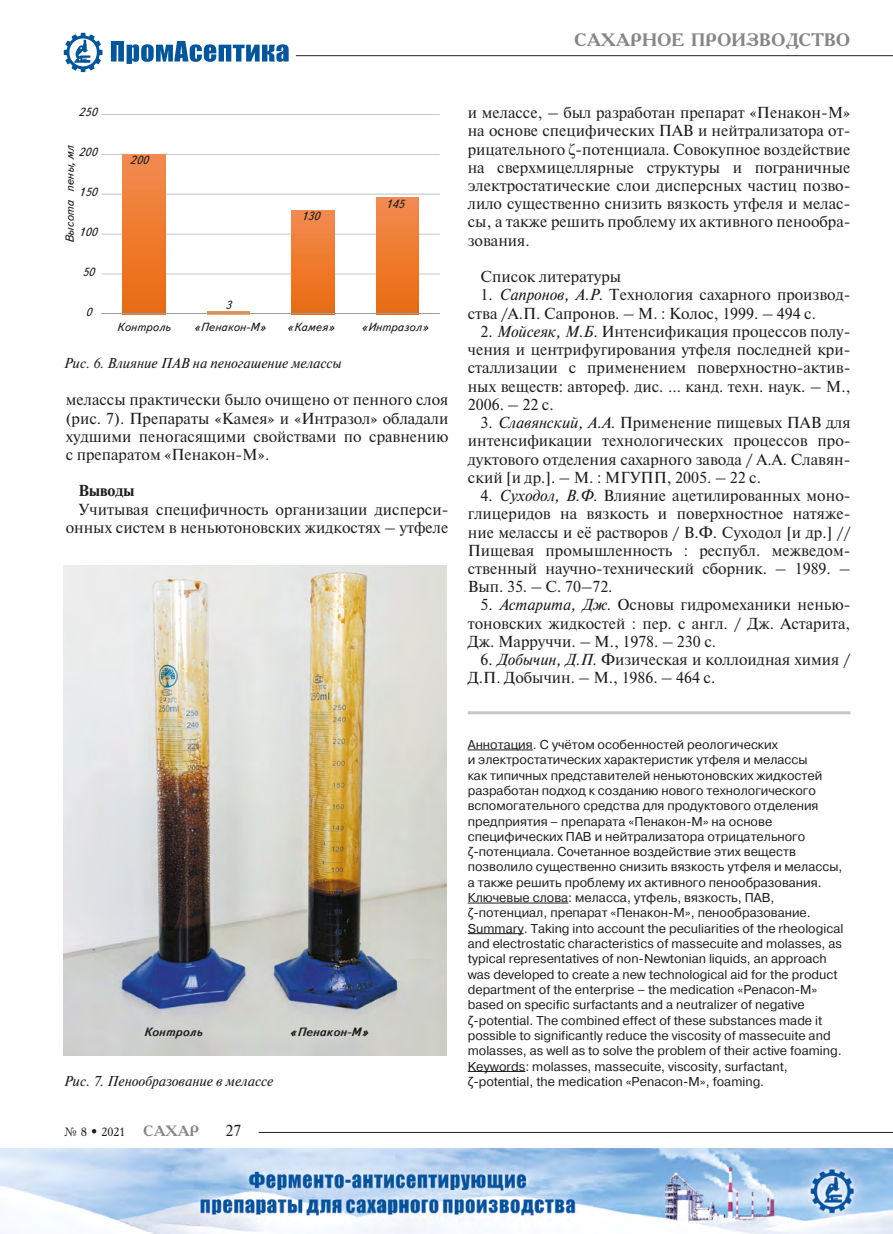
<style>
.page{position:relative;width:893px;height:1234px;background:#fff}
.page>*{position:absolute;margin:0;border:0;box-sizing:border-box;transform-origin:0 0}
.t1{font:700 18px "Academy";color:#878787}
.t2{font:15px/18.1px "Newton C";color:#1d1d1b;text-align:justify}
.t3{font:700 15px "Newton C";color:#1d1d1b}
.t4{font:700 15px "Academy C";color:#878787}
.t5{font:italic 13.5px "Newton C";color:#1d1d1b}
.t6{font:12.75px/15.3px "Pragmatica C";color:#1d1d1b}
.t7{font:italic 700 12px "Text";color:#1d1d1b}
.t8{font:12px "Academy C";color:#1d1d1b}
.t9{font:italic 11.7px "Text Book C";color:#1d1d1b}
.s1{font-family:"Times New Roman";font-size:16.5px}
.s2{font-style:italic}
.s3{font-family:"Arial"}
</style>
<div class="page">
<hr style="left:259px;top:1131px;width:634px;height:1px;background:#1d1d1b">
<svg style="left:64px;top:33px;width:38px;height:39px"></svg>
<svg style="left:111px;top:41px;width:178px;height:23px"></svg>
<hr style="left:296px;top:55px;width:597px;height:1px;background:#1d1d1b">
<img style="left:0;top:1148px;width:893px;height:85px">
<hr style="left:102px;top:114px;width:338px;height:1px;background:#9d9d9c">
<hr style="left:102px;top:154px;width:338px;height:1px;background:#9d9d9c">
<hr style="left:102px;top:194px;width:338px;height:1px;background:#9d9d9c">
<hr style="left:102px;top:234px;width:338px;height:1px;background:#9d9d9c">
<hr style="left:102px;top:274px;width:338px;height:1px;background:#9d9d9c">
<img style="left:122px;top:154px;width:43px;height:159px">
<img style="left:207px;top:311px;width:43px;height:2px">
<img style="left:292px;top:210px;width:42px;height:103px">
<img style="left:376px;top:198px;width:43px;height:115px">
<hr style="left:102px;top:313px;width:338px;height:1px;background:#9d9d9c">
<img style="left:64px;top:565px;width:382px;height:490px">
<hr style="left:468px;top:749px;width:65px;height:1px;background:#1d1d1b">
<hr style="left:468px;top:902px;width:100px;height:1px;background:#1d1d1b">
<hr style="left:468px;top:933px;width:56px;height:1px;background:#1d1d1b">
<hr style="left:468px;top:1070px;width:57px;height:1px;background:#1d1d1b">
<hr style="left:468px;top:711px;width:382px;height:3px;background:#c6c6c6">
<p class="t1" style="left:574px;top:28px;width:278px">САХАРНОЕ ПРОИЗВОДСТВО</p>
<p class="t9" style="left:78px;top:106px;width:20px">250</p>
<p class="t9" style="left:63px;top:243px;width:100px;rotate:-90deg">Высота пены, мл</p>
<p class="t9" style="left:78px;top:146px;width:20px">200</p>
<p class="t9" style="left:78px;top:186px;width:20px">150</p>
<p class="t9" style="left:78px;top:225px;width:20px">100</p>
<p class="t9" style="left:82px;top:265px;width:14px">50</p>
<p class="t9" style="left:86px;top:305px;width:8px">0</p>
<p class="t9" style="left:130px;top:154px;width:20px">200</p>
<p class="t9" style="left:225px;top:298px;width:8px">3</p>
<p class="t9" style="left:301px;top:210px;width:20px">130</p>
<p class="t9" style="left:385px;top:198px;width:20px">145</p>
<p class="t9" style="left:193px;top:320px;width:74px">«Пенакон-М»</p>
<p class="t9" style="left:287px;top:320px;width:50px">«Камея»</p>
<p class="t9" style="left:361px;top:320px;width:70px">«Интразол»</p>
<p class="t5" style="left:64px;top:355px;width:279px">Рис. 6. Влияние ПАВ на пеногашение мелассы</p>
<p class="t9" style="left:117px;top:320px;width:55px">Контроль</p>
<p class="t2" style="left:66px;top:390px;width:384px">мелассы практически было очищено от пенного слоя (рис. 7). Препараты «Камея» и «Интразол» обладали худшими пеногасящими свойствами по сравнению с препаратом «Пенакон-М».</p>
<p class="t3" style="left:78px;top:482px;width:57px">Выводы</p>
<p class="t2" style="left:66px;top:500px;width:384px;text-align:right">Учитывая специфичность организации дисперси&shy;онных систем в неньютоновских жидкостях – утфеле</p>
<p class="t2" style="left:468px;top:103px;width:384px">и мелассе, – был разработан препарат «Пенакон-М» на основе специфических ПАВ и нейтрализатора от&shy;рицательного <span class="s1">ζ</span>-потенциала. Совокупное воздействие на сверхмицеллярные структуры и пограничные электростатические слои дисперсных частиц позво&shy;лило существенно снизить вязкость утфеля и мелас&shy;сы, а также решить проблему их активного пенообра&shy;зования.</p>
<p class="t2" style="left:481px;top:268px;width:142px">Список литературы</p>
<p class="t2" style="left:468px;top:286px;width:384px;text-indent:13px">1. <span class="s2">Сапронов, А.Р.</span> Технология сахарного производ&shy;ства /А.П. Сапронов. – М. : Колос, 1999. – 494 с.</p>
<p class="t2" style="left:468px;top:322px;width:384px;text-indent:13px">2. <span class="s2">Мойсеяк, М.Б.</span> Интенсификация процессов полу&shy;чения и центрифугирования утфеля последней кри&shy;сталлизации с применением поверхностно-актив&shy;ных веществ: автореф. дис. … канд. техн. наук. – М., 2006. – 22 с.</p>
<p class="t2" style="left:468px;top:413px;width:384px;text-indent:13px">3. <span class="s2">Славянский, А.А.</span> Применение пищевых ПАВ для интенсификации технологических процессов про&shy;дуктового отделения сахарного завода / А.А. Славян&shy;ский [и др.]. – М. : МГУПП, 2005. – 22 с.</p>
<p class="t2" style="left:468px;top:486px;width:384px;text-indent:13px">4. <span class="s2">Суходол, В.Ф.</span> Влияние ацетилированных моно&shy;глицеридов на вязкость и поверхностное натяже&shy;ние мелассы и её растворов / В.Ф. Суходол [и др.] // Пищевая промышленность : республ. межведом&shy;ственный научно-технический сборник. – 1989. – Вып. 35. – С. 70–72.</p>
<p class="t2" style="left:468px;top:596px;width:384px;text-indent:13px">5. <span class="s2">Астарита, Дж.</span> Основы гидромеханики ненью&shy;тоновских жидкостей : пер. с англ. / Дж. Астарита, Дж. Марруччи. <span class="s2">–</span> М., 1978. – 230 c.</p>
<p class="t2" style="left:468px;top:650px;width:384px;text-indent:13px">6. <span class="s2">Добычин, Д.П.</span> Физическая и коллоидная химия /<br>Д.П. Добычин. – М., 1986. – 464 с.</p>
<p class="t7" style="left:144px;top:1025px;width:60px">Контроль</p>
<p class="t7" style="left:289px;top:1025px;width:81px">«Пенакон-М»</p>
<p class="t6" style="left:468px;top:736px;width:377px">Аннотация. С учётом особенностей реологических<br>и электростатических характеристик утфеля и мелассы<br>как типичных представителей неньютоновских жидкостей разработан подход к созданию нового технологического вспомогательного средства для продуктового отделения предприятия – препарата «Пенакон-М» на основе специфических ПАВ и нейтрализатора отрицательного <span class="s3">ζ</span>-потенциала. Сочетанное воздействие этих веществ позволило существенно снизить вязкость утфеля и мелассы, а также решить проблему их активного пенообразования.<br>Ключевые слова: меласса, утфель, вязкость, ПАВ, <span class="s3">ζ</span>-потенциал, препарат «Пенакон-М», пенообразование.<br>Summary. Taking into account the peculiarities of the rheological and electrostatic characteristics of massecuite and molasses, as typical representatives of non-Newtonian liquids, an approach was developed to create a new technological aid for the product department of the enterprise – the medication «Penacon-M» based on specific surfactants and a neutralizer of negative <span class="s3">ζ</span>-potential. The combined effect of these substances made it possible to significantly reduce the viscosity of massecuite and molasses, as well as to solve the problem of their active foaming.<br>Keywords: molasses, massecuite, viscosity, surfactant,</p>
<p class="t5" style="left:64px;top:1072px;width:211px">Рис. 7. Пенообразование в мелассе</p>
<p class="t6" style="left:468px;top:1073px;width:298px"><span class="s3">ζ</span>-potential, the medication «Penacon-M», foaming.</p>
<p class="t8" style="left:64px;top:1123px;width:62px">№ 8 • 2021</p>
<p class="t4" style="left:143px;top:1120px;width:57px">САХАР</p>
<p class="t2" style="left:225px;top:1121px;width:17px">27</p>
</div>
